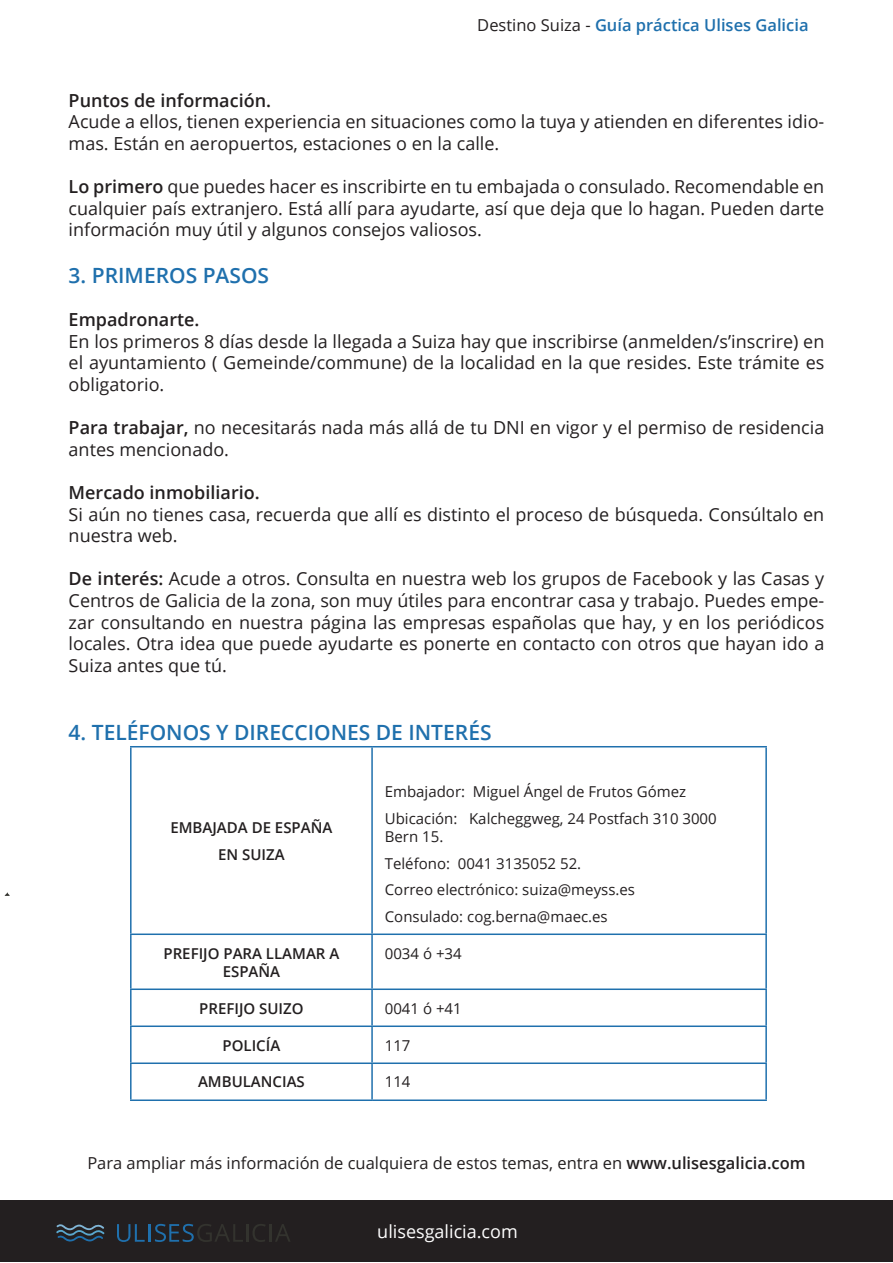
<style>
.page{position:relative;width:893px;height:1263px;background:#fff}
.page>*{position:absolute;margin:0;border:0;box-sizing:border-box;transform-origin:0 0}
.t1{font:600 21px "Open Sans";color:#1f70ad}
.t2{font:18px/21.6px "Open Sans";color:#231f20}
.t3{font:600 18px "Open Sans";color:#231f20}
.t4{font:18px "Open Sans";color:#fff}
.t5{font:16.5px "Open Sans";color:#231f20}
.t6{font:600 16.5px "Open Sans";color:#1f70ad}
.t7{font:15px/18px "Open Sans";color:#231f20}
.t8{font:600 15px/18px "Open Sans";color:#231f20;text-align:center}
.s1{font-weight:400;color:#231f20}
.s2{font-weight:600}
</style>
<div class="page">
<svg style="left:5px;top:892px;width:5px;height:4px"></svg>
<hr style="left:765px;top:747px;width:2px;height:186px;background:#1f70ad">
<hr style="left:765px;top:935px;width:2px;height:53px;background:#1f70ad">
<hr style="left:765px;top:990px;width:2px;height:35px;background:#1f70ad">
<hr style="left:765px;top:1027px;width:2px;height:35px;background:#1f70ad">
<hr style="left:765px;top:1064px;width:2px;height:35px;background:#1f70ad">
<hr style="left:371px;top:747px;width:2px;height:186px;background:#1f70ad">
<hr style="left:371px;top:935px;width:2px;height:53px;background:#1f70ad">
<hr style="left:371px;top:990px;width:2px;height:35px;background:#1f70ad">
<hr style="left:371px;top:1027px;width:2px;height:35px;background:#1f70ad">
<hr style="left:371px;top:1064px;width:2px;height:35px;background:#1f70ad">
<hr style="left:130px;top:933px;width:242px;height:2px;background:#1f70ad">
<hr style="left:372px;top:933px;width:395px;height:2px;background:#1f70ad">
<hr style="left:130px;top:988px;width:242px;height:2px;background:#1f70ad">
<hr style="left:372px;top:988px;width:395px;height:2px;background:#1f70ad">
<hr style="left:130px;top:746px;width:242px;height:1px;background:#1f70ad">
<hr style="left:130px;top:747px;width:2px;height:186px;background:#1f70ad">
<hr style="left:372px;top:746px;width:395px;height:1px;background:#1f70ad">
<hr style="left:130px;top:935px;width:2px;height:53px;background:#1f70ad">
<hr style="left:130px;top:990px;width:2px;height:35px;background:#1f70ad">
<hr style="left:130px;top:1027px;width:2px;height:35px;background:#1f70ad">
<hr style="left:130px;top:1064px;width:2px;height:35px;background:#1f70ad">
<hr style="left:130px;top:1025px;width:242px;height:2px;background:#1f70ad">
<hr style="left:372px;top:1025px;width:395px;height:2px;background:#1f70ad">
<hr style="left:130px;top:1062px;width:242px;height:2px;background:#1f70ad">
<hr style="left:372px;top:1062px;width:395px;height:2px;background:#1f70ad">
<hr style="left:130px;top:1099px;width:242px;height:2px;background:#1f70ad">
<hr style="left:372px;top:1099px;width:395px;height:2px;background:#1f70ad">
<div style="left:0;top:1200px;width:893px;height:62px;background:#231f20"></div>
<svg style="left:56px;top:1224px;width:49px;height:18px"></svg>
<svg style="left:117px;top:1224px;width:173px;height:18px"></svg>
<p class="t6" style="left:477px;top:14px;width:333px"><span class="s1">Destino Suiza -</span> Guía práctica Ulises Galicia</p>
<p class="t3" style="left:69px;top:88px;width:204px">Puntos de información.</p>
<p class="t2" style="left:69px;top:110px;width:757px">Acude a ellos, tienen experiencia en situaciones como la tuya y atienden en diferentes idio&shy;mas. Están en aeropuertos, estaciones o en la calle.</p>
<p class="t2" style="left:69px;top:175px;width:757px;text-align:justify"><span class="s2">Lo primero</span> que puedes hacer es inscribirte en tu embajada o consulado. Recomendable en cualquier país extranjero. Está allí para ayudarte, así que deja que lo hagan. Pueden darte información muy útil y algunos consejos valiosos.</p>
<p class="t1" style="left:69px;top:261px;width:202px">3. PRIMEROS PASOS</p>
<p class="t3" style="left:69px;top:307px;width:132px">Empadronarte.</p>
<p class="t2" style="left:69px;top:330px;width:757px;text-align:justify">En los primeros 8 días desde la llegada a Suiza hay que inscribirse (anmelden/s’inscrire) en el ayuntamiento ( Gemeinde/commune) de la localidad en la que resides. Este trámite es obligatorio.</p>
<p class="t2" style="left:69px;top:416px;width:757px"><span class="s2">Para trabajar,</span> no necesitarás nada más allá de tu DNI en vigor y el permiso de residencia antes mencionado.</p>
<p class="t3" style="left:69px;top:480px;width:193px">Mercado inmobiliario.</p>
<p class="t2" style="left:69px;top:503px;width:757px">Si aún no tienes casa, recuerda que allí es distinto el proceso de búsqueda. Consúltalo en nuestra web.</p>
<p class="t2" style="left:69px;top:568px;width:757px;text-align:justify"><span class="s2">De interés:</span> Acude a otros. Consulta en nuestra web los grupos de Facebook y las Casas y Centros de Galicia de la zona, son muy útiles para encontrar casa y trabajo. Puedes empe&shy;zar consultando en nuestra página las empresas españolas que hay, y en los periódicos locales. Otra idea que puede ayudarte es ponerte en contacto con otros que hayan ido a Suiza antes que tú.</p>
<p class="t1" style="left:69px;top:718px;width:424px">4. TELÉFONOS Y DIRECCIONES DE INTERÉS</p>
<p class="t8" style="left:170px;top:818px;width:163px">EMBAJADA DE ESPAÑA</p>
<p class="t8" style="left:218px;top:845px;width:68px">EN SUIZA</p>
<p class="t7" style="left:385px;top:783px;width:303px">Embajador: Miguel Ángel de Frutos Gómez</p>
<p class="t7" style="left:385px;top:809px;width:333px">Ubicación: Kalcheggweg, 24 Postfach 310 3000<br>Bern 15.</p>
<p class="t7" style="left:385px;top:854px;width:198px">Teléfono: 0041 3135052 52.</p>
<p class="t7" style="left:385px;top:880px;width:252px">Correo electrónico: suiza@meyss.es</p>
<p class="t7" style="left:385px;top:907px;width:224px">Consulado: cog.berna@maec.es</p>
<p class="t8" style="left:164px;top:944px;width:177px">PREFIJO PARA LLAMAR A<br>ESPAÑA</p>
<p class="t7" style="left:385px;top:944px;width:78px">0034 ó +34</p>
<p class="t8" style="left:199px;top:999px;width:106px">PREFIJO SUIZO</p>
<p class="t7" style="left:385px;top:999px;width:78px">0041 ó +41</p>
<p class="t8" style="left:223px;top:1036px;width:59px">POLICÍA</p>
<p class="t7" style="left:385px;top:1036px;width:27px">117</p>
<p class="t8" style="left:198px;top:1073px;width:108px">AMBULANCIAS</p>
<p class="t7" style="left:385px;top:1073px;width:27px">114</p>
<p class="t5" style="left:87px;top:1152px;width:720px">Para ampliar más información de cualquiera de estos temas, entra en <span class="s2">www.ulisesgalicia.com</span></p>
<p class="t4" style="left:377px;top:1219px;width:142px">ulisesgalicia.com</p>
</div>
